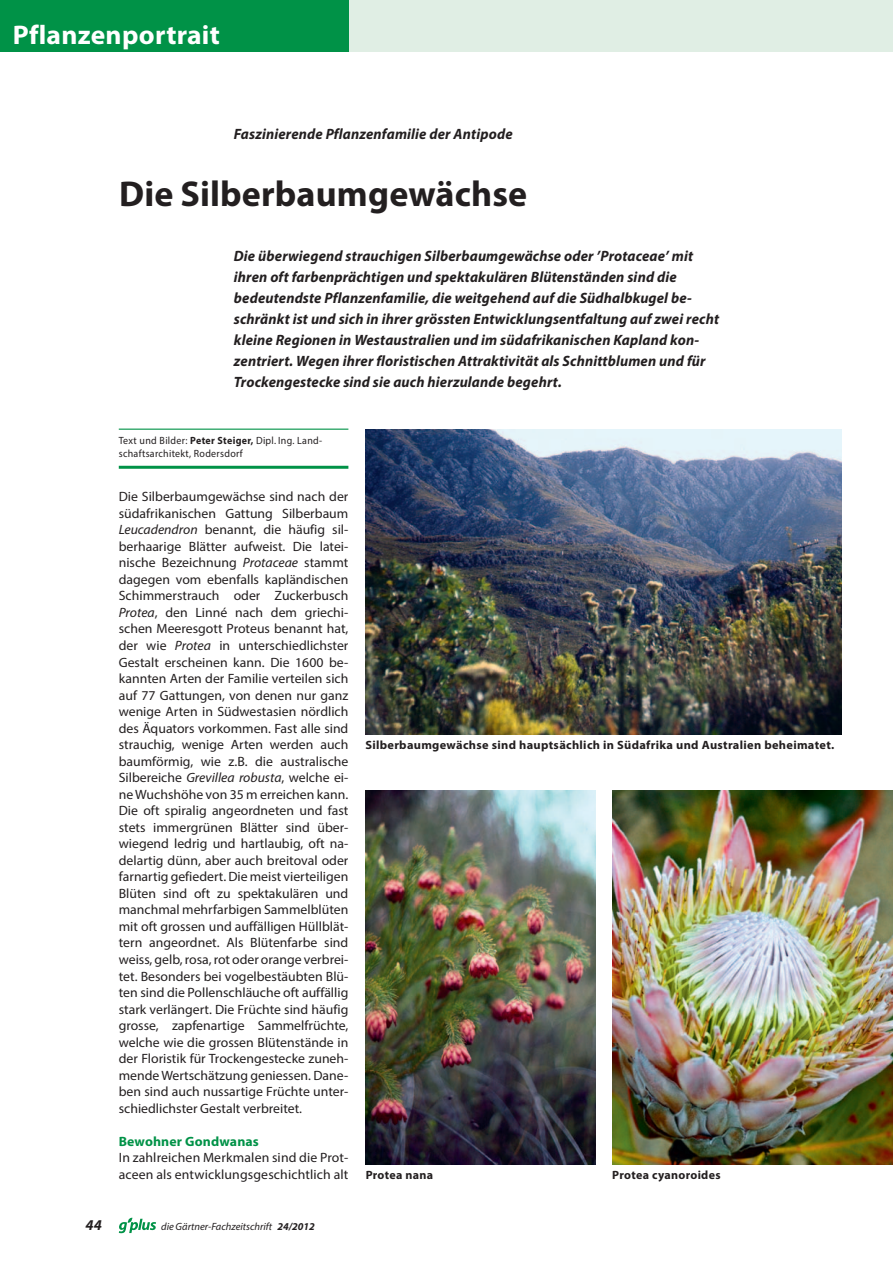
<style>
.page{position:relative;width:893px;height:1263px;background:#fff}
.page>*{position:absolute;margin:0;border:0;box-sizing:border-box;transform-origin:0 0}
.t1{font:700 36px "Myriad Pro";letter-spacing:.005em;color:#231f20}
.t2{font:700 27px "Myriad Pro";letter-spacing:.01em;color:#fff}
.t3{font:italic 700 15px/21px "Myriad Pro";letter-spacing:.01em;color:#231f20}
.t4{font:13.5px/16.5px "Myriad Pro";letter-spacing:.01em;color:#231f20;text-align:justify}
.t5{font:700 13.5px "Myriad Pro";letter-spacing:.01em;color:#009247}
.t6{font:700 12px "Myriad Pro";letter-spacing:.025em;color:#231f20}
.t7{font:10.5px/13.5px "Myriad Pro";letter-spacing:.03em;color:#231f20;scale:.95 1}
.t8{font:italic 10.5px "Myriad Pro";color:#231f20}
.s1{font-weight:700}
.s2{font-style:italic}
</style>
<div class="page">
<svg style="left:119px;top:1218px;width:37px;height:15px"></svg>
<div style="left:349px;top:0;width:544px;height:51px;background:#e0eee4"></div>
<div style="left:0;top:0;width:349px;height:51px;background:#009247"></div>
<hr style="left:119px;top:429px;width:229px;height:1px;background:#009247">
<hr style="left:119px;top:466px;width:229px;height:3px;background:#009247">
<img style="left:612px;top:790px;width:281px;height:374px">
<img style="left:366px;top:790px;width:229px;height:374px">
<img style="left:365px;top:429px;width:477px;height:305px">
<h2 class="t2" style="left:13px;top:17px;width:209px">Pflanzenportrait</h2>
<p class="t3" style="left:234px;top:123px;width:280px">Faszinierende Pflanzenfamilie der Antipode</p>
<h1 class="t1" style="left:119px;top:170px;width:410px">Die Silberbaumgewächse</h1>
<p class="t3" style="left:234px;top:245px;width:487px">Die überwiegend strauchigen Silberbaumgewächse oder ’Protaceae’ mit ihren oft farbenprächtigen und spektakulären Blütenständen sind die bedeutendste Pflanzenfamilie, die weitgehend auf die Südhalbkugel be&shy;schränkt ist und sich in ihrer grössten Entwicklungsentfaltung auf zwei recht kleine Regionen in Westaustralien und im südafrikanischen Kapland kon&shy;zentriert. Wegen ihrer floristischen Attraktivität als Schnittblumen und für Trockengestecke sind sie auch hierzulande begehrt.</p>
<p class="t7" style="left:119px;top:433px;width:216px">Text und Bilder: <span class="s1">Peter Steiger,</span> Dipl. Ing. Land&shy;schaftsarchitekt, Rodersdorf</p>
<p class="t4" style="left:119px;top:488px;width:231px">Die Silberbaumgewächse sind nach der südafrikanischen Gattung Silberbaum <span class="s2">Leucadendron</span> benannt, die häufig sil&shy;berhaarige Blätter aufweist. Die latei&shy;nische Bezeichnung <span class="s2">Protaceae</span> stammt dagegen vom ebenfalls kapländischen Schimmerstrauch oder Zuckerbusch <span class="s2">Protea</span>, den Linné nach dem griechi&shy;schen Meeresgott Proteus benannt hat, der wie <span class="s2">Protea</span> in unterschiedlichster Gestalt erscheinen kann. Die 1600 be&shy;kannten Arten der Familie verteilen sich auf 77 Gattungen, von denen nur ganz wenige Arten in Südwestasien nördlich des Äquators vorkommen. Fast alle sind strauchig, wenige Arten werden auch baumförmig, wie z.B. die australische Silbereiche <span class="s2">Grevillea robusta</span>, welche ei&shy;ne Wuchshöhe von 35 m erreichen kann.<br>Die oft spiralig angeordneten und fast stets immergrünen Blätter sind über&shy;wiegend ledrig und hartlaubig, oft na&shy;delartig dünn, aber auch breitoval oder farnartig gefiedert. Die meist vierteiligen Blüten sind oft zu spektakulären und manchmal mehrfarbigen Sammelblüten mit oft grossen und auffälligen Hüllblät&shy;tern angeordnet. Als Blütenfarbe sind weiss, gelb, rosa, rot oder orange verbrei&shy;tet. Besonders bei vogelbestäubten Blü&shy;ten sind die Pollenschläuche oft auffällig stark verlängert. Die Früchte sind häufig grosse, zapfenartige Sammelfrüchte, welche wie die grossen Blütenstände in der Floristik für Trockengestecke zuneh&shy;mende Wertschätzung geniessen. Dane&shy;ben sind auch nussartige Früchte unter&shy;schiedlichster Gestalt verbreitet.</p>
<p class="t5" style="left:119px;top:1132px;width:142px">Bewohner Gondwanas</p>
<p class="t4" style="left:119px;top:1149px;width:231px">In zahlreichen Merkmalen sind die Prot&shy;aceen als entwicklungsgeschichtlich alt</p>
<p class="t3" style="left:86px;top:1214px;width:18px">44</p>
<p class="t8" style="left:161px;top:1220px;width:155px">die Gärtner-Fachzeitschrift <span class="s1">24/2012</span></p>
<p class="t6" style="left:365px;top:737px;width:470px">Silberbaumgewächse sind hauptsächlich in Südafrika und Australien beheimatet.</p>
<p class="t6" style="left:366px;top:1167px;width:69px">Protea nana</p>
<p class="t6" style="left:612px;top:1167px;width:110px">Protea cyanoroides</p>
</div>
